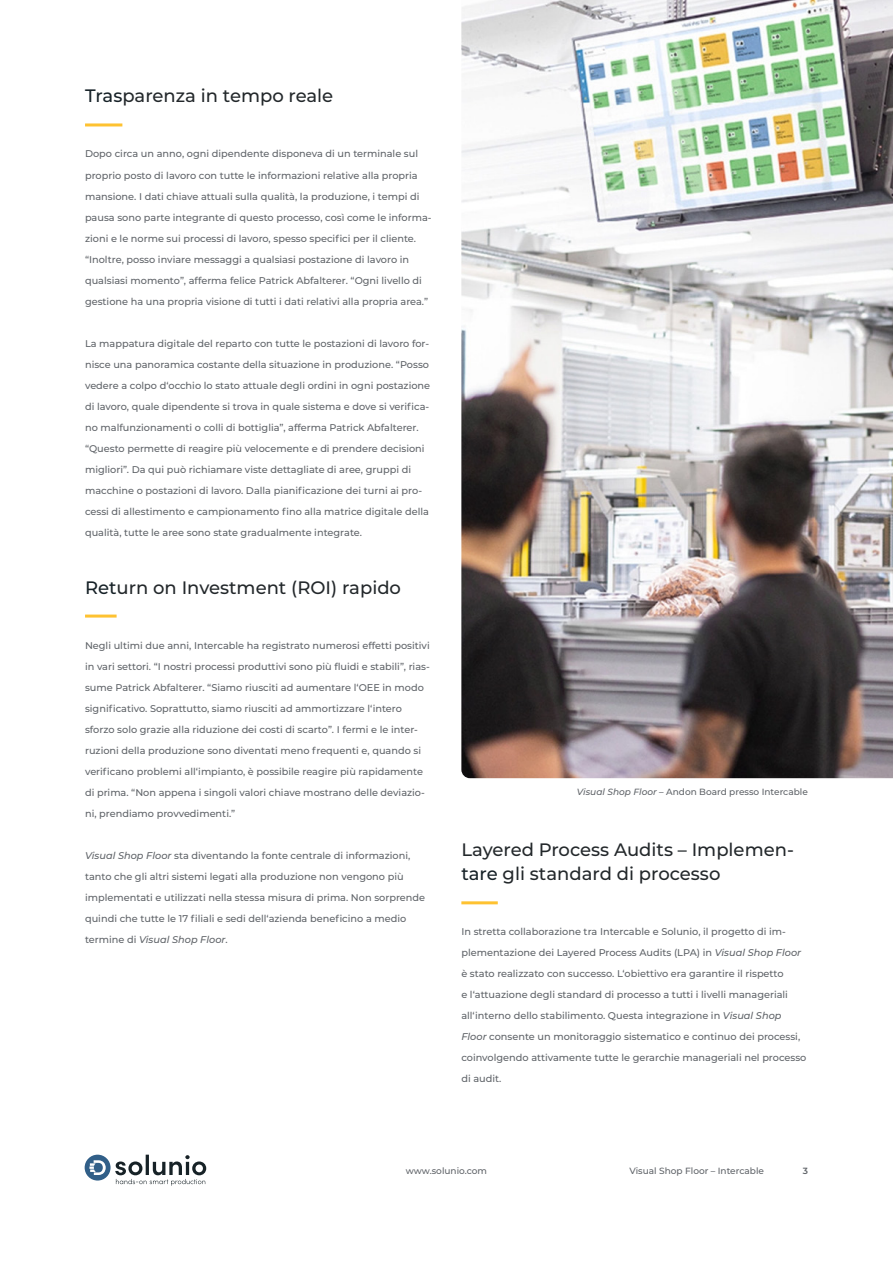
<style>
.page{position:relative;width:893px;height:1263px;background:#fff}
.page>*{position:absolute;margin:0;border:0;box-sizing:border-box;transform-origin:0 0}
.t1{font:500 18px/24px "Montserrat";color:#23282b}
.t2{font:500 9.75px/21px "Montserrat";color:#5f6368}
.t3{font:500 9px "Montserrat";color:#5f6368}
.t4{font:600 9px "Montserrat";color:#5f6368}
.s1{color:#162127}
.s2{font-style:italic}
</style>
<div class="page">
<img style="left:461px;top:0;width:432px;height:778px">
<hr style="left:85px;top:123px;width:37px;height:3px;background:#fec231">
<hr style="left:85px;top:614px;width:32px;height:3px;background:#fec231">
<hr style="left:461px;top:901px;width:37px;height:3px;background:#fec231">
<svg style="left:85px;top:1155px;width:121px;height:31px"></svg>
<h1 class="t1" style="left:85px;top:83px;width:250px"><span class="s1">Tras</span>parenza in tempo reale</h1>
<p class="t2" style="left:85px;top:143px;width:348px">Dopo circa un anno, ogni dipendente disponeva di un terminale sul proprio posto di lavoro con tutte le informazioni relative alla propria mansione. I dati chiave attuali sulla qualità, la produzione, i tempi di pausa sono parte integrante di questo processo, così come le informa&shy;zioni e le norme sui processi di lavoro, spesso specifici per il cliente. “Inoltre, posso inviare messaggi a qualsiasi postazione di lavoro in qualsiasi momento”, afferma felice Patrick Abfalterer. “Ogni livello di gestione ha una propria visione di tutti i dati relativi alla propria area.”</p>
<p class="t2" style="left:85px;top:332px;width:347px">La mappatura digitale del reparto con tutte le postazioni di lavoro for&shy;nisce una panoramica costante della situazione in produzione. “Posso vedere a colpo d‘occhio lo stato attuale degli ordini in ogni postazione di lavoro, quale dipendente si trova in quale sistema e dove si verifica&shy;no malfunzionamenti o colli di bottiglia”, afferma Patrick Abfalterer. “Questo permette di reagire più velocemente e di prendere decisioni migliori”. Da qui può richiamare viste dettagliate di aree, gruppi di macchine o postazioni di lavoro. Dalla pianificazione dei turni ai pro&shy;cessi di allestimento e campionamento fino alla matrice digitale della qualità, tutte le aree sono state gradualmente integrate.</p>
<h1 class="t1" style="left:85px;top:574px;width:317px"><span class="s1">Ret</span>urn on Investment (ROI) rapido</h1>
<p class="t2" style="left:85px;top:634px;width:346px">Negli ultimi due anni, Intercable ha registrato numerosi effetti positivi in vari settori. “I nostri processi produttivi sono più fluidi e stabili”, rias&shy;sume Patrick Abfalterer. “Siamo riusciti ad aumentare l‘OEE in modo significativo. Soprattutto, siamo riusciti ad ammortizzare l‘intero sforzo solo grazie alla riduzione dei costi di scarto”. I fermi e le inter&shy;ruzioni della produzione sono diventati meno frequenti e, quando si verificano problemi all‘impianto, è possibile reagire più rapidamente di prima. “Non appena i singoli valori chiave mostrano delle deviazio&shy;ni, prendiamo provvedimenti.”</p>
<p class="t2" style="left:85px;top:844px;width:342px"><span class="s2">Visual Shop Floor</span> sta diventando la fonte centrale di informazioni, tanto che gli altri sistemi legati alla produzione non vengono più implementati e utilizzati nella stessa misura di prima. Non sorprende quindi che tutte le 17 filiali e sedi dell‘azienda beneficino a medio termine di <span class="s2">Visual Shop Floor</span>.</p>
<h1 class="t1" style="left:461px;top:837px;width:334px">Layered Process Audits – Implemen&shy;<span class="s1">tare</span> gli standard di processo</h1>
<p class="t3" style="left:577px;top:786px;width:232px"><span class="s2">Visual Shop Floor</span> – Andon Board presso Intercable</p>
<p class="t2" style="left:461px;top:921px;width:347px">In stretta collaborazione tra Intercable e Solunio, il progetto di im&shy;plementazione dei Layered Process Audits (LPA) in <span class="s2">Visual Shop Floor </span>è stato realizzato con successo. L‘obiettivo era garantire il rispetto<br>e l‘attuazione degli standard di processo a tutti i livelli manageriali all‘interno dello stabilimento. Questa integrazione in <span class="s2">Visual Shop Floor</span> consente un monitoraggio sistematico e continuo dei processi, coinvolgendo attivamente tutte le gerarchie manageriali nel processo di audit.</p>
<p class="t3" style="left:406px;top:1164px;width:83px">www.solunio.com</p>
<p class="t3" style="left:629px;top:1164px;width:136px">Visual Shop Floor – Intercable</p>
<p class="t4" style="left:803px;top:1164px;width:7px">3</p>
</div>
